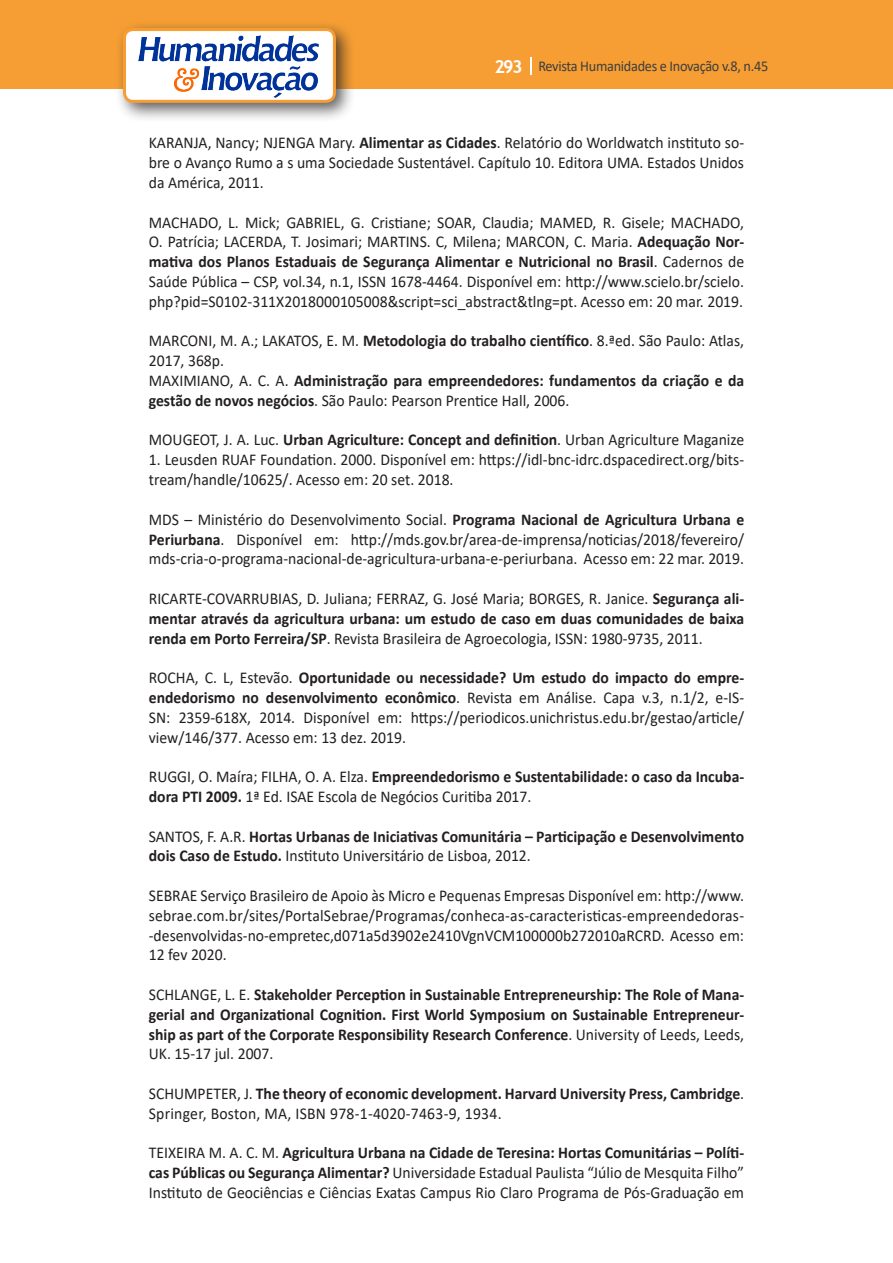
<style>
.page{position:relative;width:893px;height:1263px;background:#fff}
.page>*{position:absolute;margin:0;border:0;box-sizing:border-box;transform-origin:0 0}
.Texto{font:16.5px/19.8px "Calibri";color:#231f20;text-align:justify;scale:.95 1}
.Texto-2{font:700 16.5px/19.8px "Calibri";color:#231f20;scale:.95 1}
.t1{font:15px "Calibri";letter-spacing:-.02em;color:#3e3e3f;scale:.95 1}
.s1{font-family:"Trebuchet MS";font-weight:700;font-size:18px;color:#fff}
.s2{font-weight:700}
.s3{font-weight:400}
</style>
<div class="page">
<div style="left:0;top:0;width:893px;height:88px;background:#f69e34"></div>
<svg style="left:530px;top:57px;width:2px;height:18px"></svg>
<div style="left:115px;top:20px;width:241px;height:103px;background:#231f20;opacity:.75"></div>
<div style="left:125px;top:30px;width:209px;height:71px;background:#fff;border-radius:9px"></div>
<img style="left:138px;top:35px;width:181px;height:62px">
<div style="left:123px;top:28px;width:213px;height:75px;border:3px solid #f69e34;border-radius:9px"></div>
<p class="t1" style="left:495px;top:56px;width:290px"><span class="s1">293</span> Revista Humanidades e Inovação v.8, n.45</p>
<p class="Texto" style="left:149px;top:133px;width:628px">KARANJA, Nancy; NJENGA Mary. <span class="s2">Alimentar as Cidades</span>. Relatório do Worldwatch instituto so&shy;bre o Avanço Rumo a s uma Sociedade Sustentável. Capítulo 10. Editora UMA. Estados Unidos da América, 2011.</p>
<p class="Texto" style="left:149px;top:212px;width:628px">MACHADO, L. Mick; GABRIEL, G. Cristiane; SOAR, Claudia; MAMED, R. Gisele; MACHADO, O. Patrícia; LACERDA, T. Josimari; MARTINS. C, Milena; MARCON, C. Maria. <span class="s2">Adequação Nor&shy;mativa dos Planos Estaduais de Segurança Alimentar e Nutricional no Brasil</span>. Cadernos de Saúde Pública – CSP, vol.34, n.1, ISSN 1678-4464. Disponível em: http://www.scielo.br/scielo. php?pid=S0102-311X2018000105008&amp;script=sci_abstract&amp;tlng=pt. Acesso em: 20 mar. 2019.</p>
<p class="Texto" style="left:149px;top:331px;width:628px">MARCONI, M. A.; LAKATOS, E. M. <span class="s2">Metodologia do trabalho científico</span>. 8.ªed. São Paulo: Atlas,<br>2017, 368p.</p>
<p class="Texto-2" style="left:149px;top:370px;width:628px"><span class="s3">MAXIMIANO, A. C. A.</span> Administração para empreendedores: fundamentos da criação e da gestão de novos negócios<span class="s3">. São Paulo: Pearson Prentice Hall, 2006.</span></p>
<p class="Texto" style="left:149px;top:430px;width:628px">MOUGEOT, J. A. Luc. <span class="s2">Urban Agriculture: Concept and definition</span>. Urban Agriculture Maganize</p>
<p class="Texto" style="left:149px;top:449px;width:628px">1. Leusden RUAF Foundation. 2000. Disponível em: https://idl-bnc-idrc.dspacedirect.org/bits&shy;tream/handle/10625/. Acesso em: 20 set. 2018.</p>
<p class="Texto" style="left:149px;top:509px;width:628px">MDS – Ministério do Desenvolvimento Social. <span class="s2">Programa Nacional de Agricultura Urbana e Periurbana</span>. Disponível em: http://mds.gov.br/area-de-imprensa/noticias/2018/fevereiro/ mds-cria-o-programa-nacional-de-agricultura-urbana-e-periurbana. Acesso em: 22 mar. 2019.</p>
<p class="Texto" style="left:149px;top:588px;width:628px">RICARTE-COVARRUBIAS, D. Juliana; FERRAZ, G. José Maria; BORGES, R. Janice. <span class="s2">Segurança ali&shy;mentar através da agricultura urbana: um estudo de caso em duas comunidades de baixa renda em Porto Ferreira/SP</span>. Revista Brasileira de Agroecologia, ISSN: 1980-9735, 2011.</p>
<p class="Texto" style="left:149px;top:667px;width:628px">ROCHA, C. L, Estevão. <span class="s2">Oportunidade ou necessidade? Um estudo do impacto do empre&shy;endedorismo no desenvolvimento econômico</span>. Revista em Análise. Capa v.3, n.1/2, e-IS-SN: 2359-618X, 2014. Disponível em: https://periodicos.unichristus.edu.br/gestao/article/ view/146/377. Acesso em: 13 dez. 2019.</p>
<p class="Texto" style="left:149px;top:766px;width:628px">RUGGI, O. Maíra; FILHA, O. A. Elza. <span class="s2">Empreendedorismo e Sustentabilidade: o caso da Incuba&shy;dora PTI 2009.</span> 1ª Ed. ISAE Escola de Negócios Curitiba 2017.</p>
<p class="Texto-2" style="left:149px;top:826px;width:628px"><span class="s3">SANTOS, F. A.R.</span> Hortas Urbanas de Iniciativas Comunitária – Participação e Desenvolvimento dois Caso de Estudo. <span class="s3">Instituto Universitário de Lisboa, 2012.</span></p>
<p class="Texto" style="left:149px;top:885px;width:628px">SEBRAE Serviço Brasileiro de Apoio às Micro e Pequenas Empresas Disponível em: http://www. sebrae.com.br/sites/PortalSebrae/Programas/conheca-as-caracteristicas-empreendedoras--desenvolvidas-no-empretec,d071a5d3902e2410VgnVCM100000b272010aRCRD. Acesso em:<br>12 fev 2020.</p>
<p class="Texto-2" style="left:149px;top:984px;width:628px;text-align:justify"><span class="s3">SCHLANGE, L. E.</span> Stakeholder Perception in Sustainable Entrepreneurship: The Role of Mana&shy;gerial and Organizational Cognition. First World Symposium on Sustainable Entrepreneur&shy;ship as part of the Corporate Responsibility Research Conference<span class="s3">. University of Leeds, Leeds, UK. 15-17 jul. 2007.</span></p>
<p class="Texto-2" style="left:149px;top:1083px;width:628px"><span class="s3">SCHUMPETER, J.</span> The theory of economic development. Harvard University Press, Cambridge<span class="s3">.<br>Springer, Boston, MA, ISBN 978-1-4020-7463-9, 1934.</span></p>
<p class="Texto" style="left:149px;top:1142px;width:628px">TEIXEIRA M. A. C. M. <span class="s2">Agricultura Urbana na Cidade de Teresina: Hortas Comunitárias – Políti&shy;cas Públicas ou Segurança Alimentar?</span> Universidade Estadual Paulista “Júlio de Mesquita Filho” Instituto de Geociências e Ciências Exatas Campus Rio Claro Programa de Pós-Graduação em</p>
</div>
